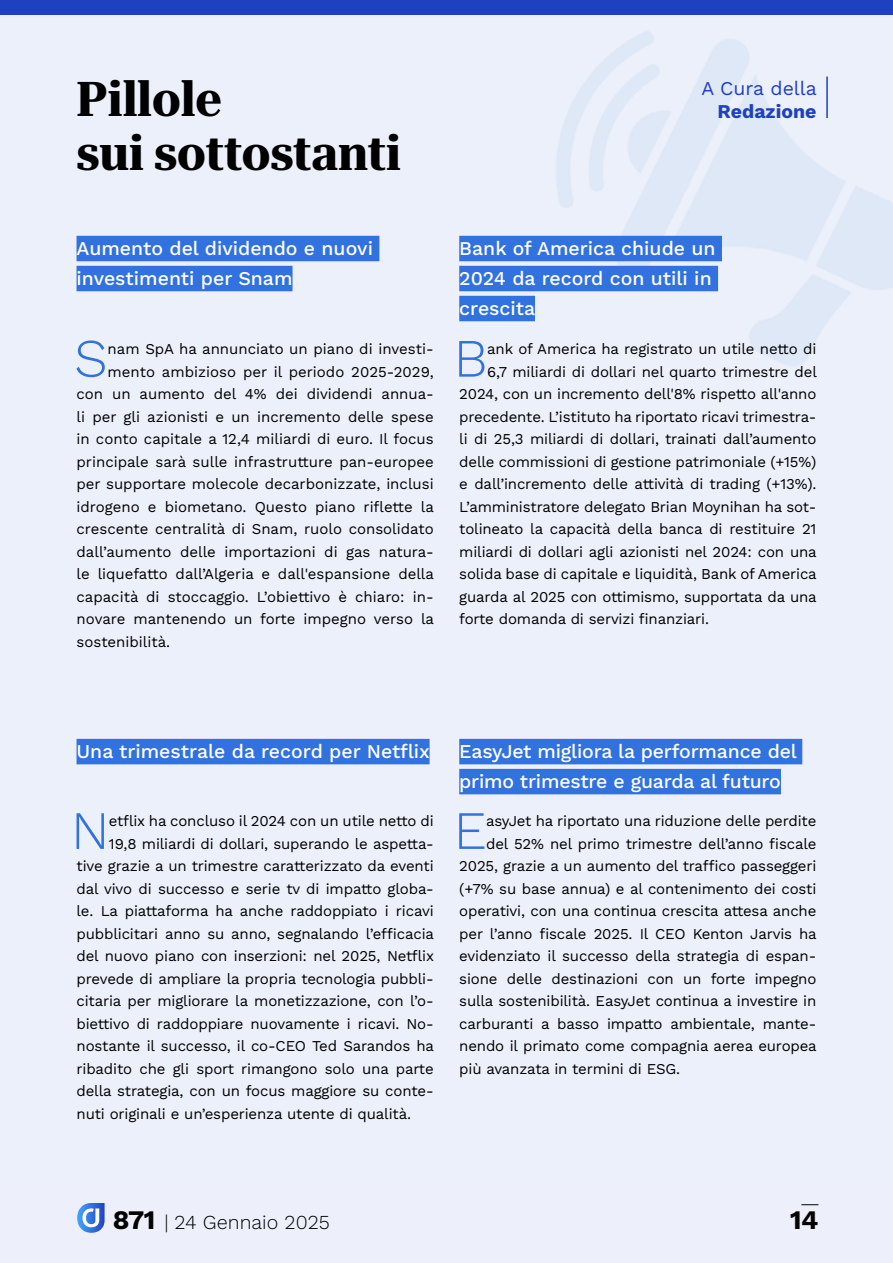
<style>
.page{position:relative;width:893px;height:1263px;background:#edf0fa}
.page>*{position:absolute;margin:0;border:0;box-sizing:border-box;transform-origin:0 0}
.t1{font:300 54px "Work Sans";color:#3172df}
.t2{font:700 semi-condensed 48px/54px "Roboto Serif 120 pt";color:#000}
.t3{font:700 26.7px "Work Sans";color:#000}
.t4{font:300 19.8px "Work Sans";color:#000}
.t5{font:500 19.5px/30px "Work Sans";color:#fff}
.t6{font:19.5px "Work Sans";color:#1f40bf}
.t7{font:700 19.5px "Work Sans";color:#1f40bf}
.t8{font:15px "Work Sans";letter-spacing:-.01em;color:#000}
.s1{font-weight:700;font-size:26.7px}
</style>
<div class="page">
<svg style="left:77px;top:1203px;width:28px;height:30px"></svg>
<svg style="left:801px;top:1204px;width:17px;height:1px"></svg>
<div style="left:0;top:0;width:893px;height:15px;background:#1f40bf"></div>
<div style="left:77px;top:236px;width:302px;height:25px;background:#3172df"></div>
<div style="left:77px;top:266px;width:216px;height:25px;background:#3172df"></div>
<div style="left:77px;top:739px;width:353px;height:25px;background:#3172df"></div>
<div style="left:459px;top:236px;width:263px;height:25px;background:#3172df"></div>
<div style="left:459px;top:266px;width:259px;height:25px;background:#3172df"></div>
<div style="left:459px;top:296px;width:76px;height:25px;background:#3172df"></div>
<div style="left:459px;top:739px;width:343px;height:25px;background:#3172df"></div>
<div style="left:459px;top:769px;width:322px;height:25px;background:#3172df"></div>
<hr style="left:826px;top:77px;width:2px;height:41px;background:#1f40bf">
<h2 class="t2" style="left:77px;top:68px;width:326px">Pillole<br>sui sottostanti</h2>
<h3 class="t6" style="left:701px;top:73px;width:117px">A Cura della</h3>
<h3 class="t7" style="left:717px;top:97px;width:100px">Redazione</h3>
<h3 class="t5" style="left:77px;top:232px;width:298px">Aumento del dividendo e nuovi investimenti per Snam</h3>
<h1 class="t1" style="left:74px;top:318px;width:35px">S</h1>
<p class="t8" style="left:108px;top:338px;width:328px">nam SpA ha annunciato un piano di investi-</p>
<p class="t8" style="left:108px;top:360px;width:328px">mento ambizioso per il periodo 2025-2029,</p>
<p class="t8" style="left:77px;top:383px;width:359px">con un aumento del 4% dei dividendi annua-</p>
<p class="t8" style="left:77px;top:405px;width:359px">li per gli azionisti e un incremento delle spese</p>
<p class="t8" style="left:77px;top:428px;width:359px">in conto capitale a 12,4 miliardi di euro. Il focus</p>
<p class="t8" style="left:77px;top:450px;width:359px">principale sarà sulle infrastrutture pan-europee</p>
<p class="t8" style="left:77px;top:473px;width:359px">per supportare molecole decarbonizzate, inclusi</p>
<p class="t8" style="left:77px;top:495px;width:359px">idrogeno e biometano. Questo piano riflette la</p>
<p class="t8" style="left:77px;top:518px;width:359px">crescente centralità di Snam, ruolo consolidato</p>
<p class="t8" style="left:77px;top:540px;width:359px">dall’aumento delle importazioni di gas natura-</p>
<p class="t8" style="left:77px;top:563px;width:359px">le liquefatto dall’Algeria e dall'espansione della</p>
<p class="t8" style="left:77px;top:585px;width:359px">capacità di stoccaggio. L’obiettivo è chiaro: in-</p>
<p class="t8" style="left:77px;top:608px;width:359px">novare mantenendo un forte impegno verso la</p>
<p class="t8" style="left:77px;top:630px;width:95px">sostenibilità.</p>
<h3 class="t5" style="left:459px;top:232px;width:258px">Bank of America chiude un<br>2024 da record con utili in crescita</h3>
<h1 class="t1" style="left:454px;top:318px;width:36px">B</h1>
<p class="t8" style="left:487px;top:338px;width:331px">ank of America ha registrato un utile netto di</p>
<p class="t8" style="left:487px;top:360px;width:331px">6,7 miliardi di dollari nel quarto trimestre del</p>
<p class="t8" style="left:459px;top:383px;width:359px">2024, con un incremento dell'8% rispetto all'anno</p>
<p class="t8" style="left:459px;top:405px;width:359px">precedente. L’istituto ha riportato ricavi trimestra-</p>
<p class="t8" style="left:459px;top:428px;width:359px">li di 25,3 miliardi di dollari, trainati dall’aumento</p>
<p class="t8" style="left:459px;top:450px;width:359px">delle commissioni di gestione patrimoniale (+15%)</p>
<p class="t8" style="left:459px;top:473px;width:359px">e dall’incremento delle attività di trading (+13%).</p>
<p class="t8" style="left:459px;top:495px;width:359px">L’amministratore delegato Brian Moynihan ha sot-</p>
<p class="t8" style="left:459px;top:518px;width:359px">tolineato la capacità della banca di restituire 21</p>
<p class="t8" style="left:459px;top:540px;width:359px">miliardi di dollari agli azionisti nel 2024: con una</p>
<p class="t8" style="left:459px;top:563px;width:359px">solida base di capitale e liquidità, Bank of America</p>
<p class="t8" style="left:459px;top:585px;width:359px">guarda al 2025 con ottimismo, supportata da una</p>
<p class="t8" style="left:459px;top:608px;width:251px">forte domanda di servizi finanziari.</p>
<h3 class="t5" style="left:77px;top:735px;width:355px">Una trimestrale da record per Netflix</h3>
<h1 class="t1" style="left:71px;top:791px;width:40px">N</h1>
<p class="t8" style="left:109px;top:810px;width:326px">etflix ha concluso il 2024 con un utile netto di</p>
<p class="t8" style="left:109px;top:832px;width:326px">19,8 miliardi di dollari, superando le aspetta-</p>
<p class="t8" style="left:77px;top:855px;width:359px">tive grazie a un trimestre caratterizzato da eventi</p>
<p class="t8" style="left:77px;top:877px;width:359px">dal vivo di successo e serie tv di impatto globa-</p>
<p class="t8" style="left:77px;top:900px;width:359px">le. La piattaforma ha anche raddoppiato i ricavi</p>
<p class="t8" style="left:77px;top:922px;width:359px">pubblicitari anno su anno, segnalando l’efficacia</p>
<p class="t8" style="left:77px;top:945px;width:359px">del nuovo piano con inserzioni: nel 2025, Netflix</p>
<p class="t8" style="left:77px;top:967px;width:359px">prevede di ampliare la propria tecnologia pubbli-</p>
<p class="t8" style="left:77px;top:990px;width:359px">citaria per migliorare la monetizzazione, con l’o-</p>
<p class="t8" style="left:77px;top:1012px;width:359px">biettivo di raddoppiare nuovamente i ricavi. No-</p>
<p class="t8" style="left:77px;top:1035px;width:359px">nostante il successo, il co-CEO Ted Sarandos ha</p>
<p class="t8" style="left:77px;top:1057px;width:359px">ribadito che gli sport rimangono solo una parte</p>
<p class="t8" style="left:77px;top:1080px;width:359px">della strategia, con un focus maggiore su conte-</p>
<p class="t8" style="left:77px;top:1102px;width:336px">nuti originali e un’esperienza utente di qualità.</p>
<h3 class="t5" style="left:459px;top:735px;width:339px">EasyJet migliora la performance del primo trimestre e guarda al futuro</h3>
<h1 class="t1" style="left:454px;top:791px;width:35px">E</h1>
<p class="t8" style="left:486px;top:810px;width:332px">asyJet ha riportato una riduzione delle perdite</p>
<p class="t8" style="left:486px;top:832px;width:332px">del 52% nel primo trimestre dell’anno fiscale</p>
<p class="t8" style="left:459px;top:855px;width:359px">2025, grazie a un aumento del traffico passeggeri</p>
<p class="t8" style="left:459px;top:877px;width:359px">(+7% su base annua) e al contenimento dei costi</p>
<p class="t8" style="left:459px;top:900px;width:359px">operativi, con una continua crescita attesa anche</p>
<p class="t8" style="left:459px;top:922px;width:359px">per l’anno fiscale 2025. Il CEO Kenton Jarvis ha</p>
<p class="t8" style="left:459px;top:945px;width:359px">evidenziato il successo della strategia di espan-</p>
<p class="t8" style="left:459px;top:967px;width:359px">sione delle destinazioni con un forte impegno</p>
<p class="t8" style="left:459px;top:990px;width:359px">sulla sostenibilità. EasyJet continua a investire in</p>
<p class="t8" style="left:459px;top:1012px;width:359px">carburanti a basso impatto ambientale, mante-</p>
<p class="t8" style="left:459px;top:1035px;width:359px">nendo il primato come compagnia aerea europea</p>
<p class="t8" style="left:459px;top:1057px;width:222px">più avanzata in termini di ESG.</p>
<h3 class="t4" style="left:113px;top:1207px;width:218px"><span class="s1">871</span> | 24 Gennaio 2025</h3>
<h3 class="t3" style="left:790px;top:1199px;width:30px">14</h3>
</div>
